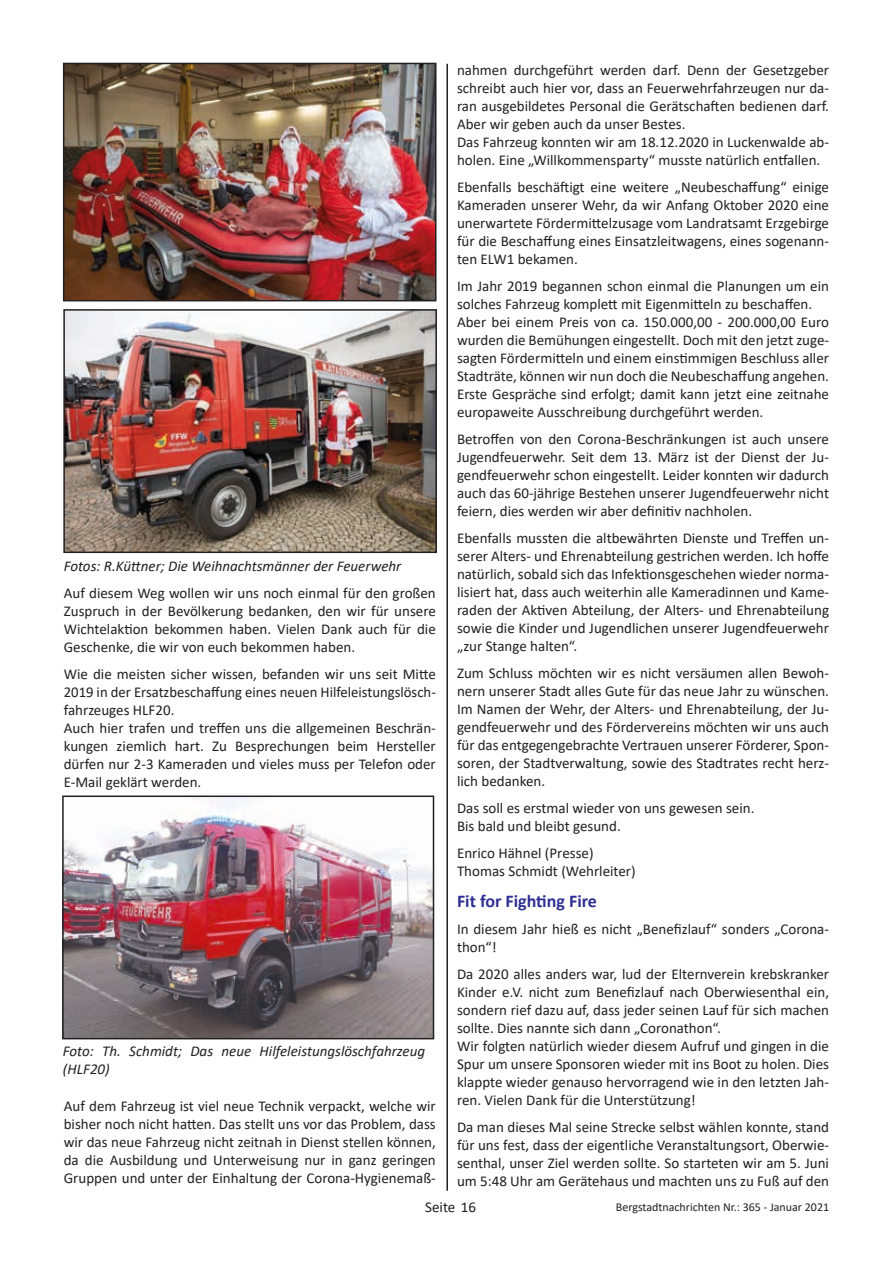
<style>
.page{position:relative;width:893px;height:1263px;background:#fff}
.page>*{position:absolute;margin:0;border:0;box-sizing:border-box;transform-origin:0 0}
.t1{font:700 18px "Calibri";color:#2e3092}
.t2{font:15px/18px "Calibri";color:#231f20;text-align:justify}
.t3{font:italic 15px/18px "Calibri";color:#231f20}
.t4{font:12px "Calibri";color:#231f20}
</style>
<div class="page">
<hr style="left:446px;top:64px;width:2px;height:1127px;background:#231f20">
<img style="left:66px;top:66px;width:367px;height:232px">
<div style="left:63px;top:63px;width:373px;height:238px;border:2px solid #231f20"></div>
<img style="left:66px;top:312px;width:368px;height:238px">
<div style="left:63px;top:309px;width:374px;height:244px;border:2px solid #231f20"></div>
<img style="left:65px;top:798px;width:366px;height:238px">
<div style="left:62px;top:795px;width:372px;height:244px;border:2px solid #231f20"></div>
<p class="t3" style="left:64px;top:556px;width:339px">Fotos: R.Küttner; Die Weihnachtsmänner der Feuerwehr</p>
<p class="t2" style="left:64px;top:583px;width:374px">Auf diesem Weg wollen wir uns noch einmal für den großen Zuspruch in der Bevölkerung bedanken, den wir für unsere Wichtelaktion bekommen haben. Vielen Dank auch für die Geschenke, die wir von euch bekommen haben.</p>
<p class="t2" style="left:64px;top:664px;width:374px;text-align:left">Wie die meisten sicher wissen, befanden wir uns seit Mitte 2019 in der Ersatzbeschaffung eines neuen Hilfeleistungslösch&shy;fahrzeuges HLF20.<br>Auch hier trafen und treffen uns die allgemeinen Beschrän&shy;kungen ziemlich hart. Zu Besprechungen beim Hersteller dürfen nur 2-3 Kameraden und vieles muss per Telefon oder E-Mail geklärt werden.</p>
<p class="t3" style="left:63px;top:1042px;width:364px">Foto: Th. Schmidt; Das neue Hilfeleistungslöschfahrzeug (HLF20)</p>
<p class="t2" style="left:64px;top:1096px;width:374px">Auf dem Fahrzeug ist viel neue Technik verpackt, welche wir bisher noch nicht hatten. Das stellt uns vor das Problem, dass wir das neue Fahrzeug nicht zeitnah in Dienst stellen können, da die Ausbildung und Unterweisung nur in ganz geringen Gruppen und unter der Einhaltung der Corona-Hygienemaß-</p>
<p class="t2" style="left:457px;top:61px;width:374px;text-align:left">nahmen durchgeführt werden darf. Denn der Gesetzgeber schreibt auch hier vor, dass an Feuerwehrfahrzeugen nur da&shy;ran ausgebildetes Personal die Gerätschaften bedienen darf.<br>Aber wir geben auch da unser Bestes.<br>Das Fahrzeug konnten wir am 18.12.2020 in Luckenwalde ab&shy;holen. Eine „Willkommensparty“ musste natürlich entfallen.</p>
<p class="t2" style="left:457px;top:178px;width:374px">Ebenfalls beschäftigt eine weitere „Neubeschaffung“ einige Kameraden unserer Wehr, da wir Anfang Oktober 2020 eine unerwartete Fördermittelzusage vom Landratsamt Erzgebirge für die Beschaffung eines Einsatzleitwagens, eines sogenann&shy;ten ELW1 bekamen.</p>
<p class="t2" style="left:457px;top:277px;width:374px;text-align:left">Im Jahr 2019 begannen schon einmal die Planungen um ein solches Fahrzeug komplett mit Eigenmitteln zu beschaffen.<br>Aber bei einem Preis von ca. 150.000,00 - 200.000,00 Euro wurden die Bemühungen eingestellt. Doch mit den jetzt zuge&shy;sagten Fördermitteln und einem einstimmigen Beschluss aller Stadträte, können wir nun doch die Neubeschaffung angehen.<br>Erste Gespräche sind erfolgt; damit kann jetzt eine zeitnahe europaweite Ausschreibung durchgeführt werden.</p>
<p class="t2" style="left:457px;top:430px;width:374px">Betroffen von den Corona-Beschränkungen ist auch unsere Jugendfeuerwehr. Seit dem 13. März ist der Dienst der Ju&shy;gendfeuerwehr schon eingestellt. Leider konnten wir dadurch auch das 60-jährige Bestehen unserer Jugendfeuerwehr nicht feiern, dies werden wir aber definitiv nachholen.</p>
<p class="t2" style="left:457px;top:529px;width:374px">Ebenfalls mussten die altbewährten Dienste und Treffen un&shy;serer Alters- und Ehrenabteilung gestrichen werden. Ich hoffe natürlich, sobald sich das Infektionsgeschehen wieder norma&shy;lisiert hat, dass auch weiterhin alle Kameradinnen und Kame&shy;raden der Aktiven Abteilung, der Alters- und Ehrenabteilung sowie die Kinder und Jugendlichen unserer Jugendfeuerwehr „zur Stange halten“.</p>
<p class="t2" style="left:457px;top:664px;width:374px">Zum Schluss möchten wir es nicht versäumen allen Bewoh&shy;nern unserer Stadt alles Gute für das neue Jahr zu wünschen.<br>Im Namen der Wehr, der Alters- und Ehrenabteilung, der Ju&shy;gendfeuerwehr und des Fördervereins möchten wir uns auch für das entgegengebrachte Vertrauen unserer Förderer, Spon&shy;soren, der Stadtverwaltung, sowie des Stadtrates recht herz&shy;lich bedanken.</p>
<p class="t2" style="left:457px;top:799px;width:299px">Das soll es erstmal wieder von uns gewesen sein.<br>Bis bald und bleibt gesund.</p>
<p class="t2" style="left:457px;top:844px;width:180px">Enrico Hähnel (Presse)<br>Thomas Schmidt (Wehrleiter)</p>
<p class="t1" style="left:457px;top:888px;width:142px">Fit for Fighting Fire</p>
<p class="t2" style="left:457px;top:919px;width:374px">In diesem Jahr hieß es nicht „Benefizlauf“ sonders „Corona&shy;thon“!</p>
<p class="t2" style="left:457px;top:964px;width:374px;text-align:left">Da 2020 alles anders war, lud der Elternverein krebskranker Kinder e.V. nicht zum Benefizlauf nach Oberwiesenthal ein, sondern rief dazu auf, dass jeder seinen Lauf für sich machen sollte. Dies nannte sich dann „Coronathon“.<br>Wir folgten natürlich wieder diesem Aufruf und gingen in die Spur um unsere Sponsoren wieder mit ins Boot zu holen. Dies klappte wieder genauso hervorragend wie in den letzten Jah&shy;ren. Vielen Dank für die Unterstützung!</p>
<p class="t2" style="left:457px;top:1117px;width:374px">Da man dieses Mal seine Strecke selbst wählen konnte, stand für uns fest, dass der eigentliche Veranstaltungsort, Oberwie&shy;senthal, unser Ziel werden sollte. So starteten wir am 5. Juni um 5:48 Uhr am Gerätehaus und machten uns zu Fuß auf den</p>
<p class="t2" style="left:425px;top:1197px;width:52px">Seite 16</p>
<p class="t4" style="left:616px;top:1199px;width:215px">Bergstadtnachrichten Nr.: 365 - Januar 2021</p>
</div>
